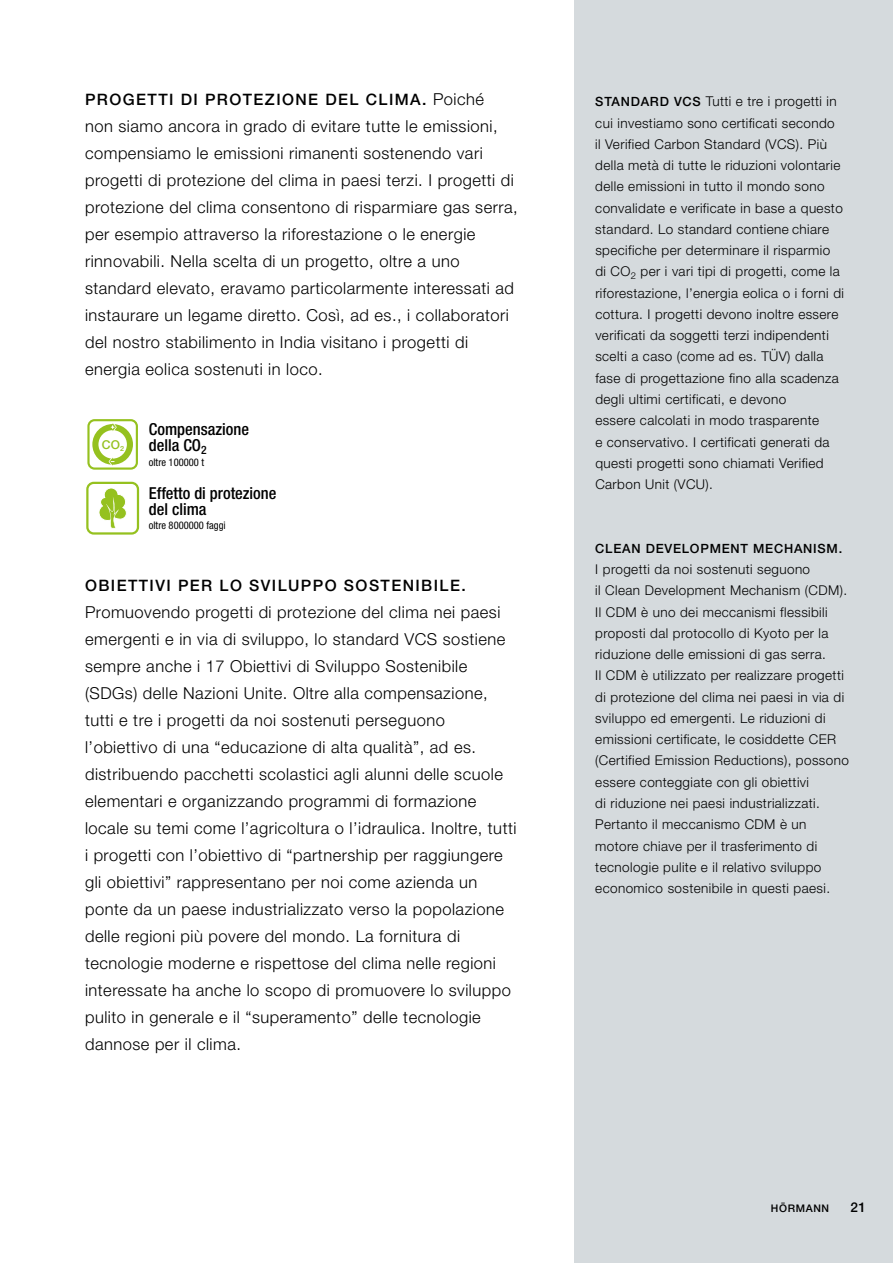
<style>
.page{position:relative;width:893px;height:1263px;background:#fff}
.page>*{position:absolute;margin:0;border:0;box-sizing:border-box;transform-origin:0 0}
.t1{font:300 16.5px/27px "Hoermann Helvetica Neue";letter-spacing:.03em;color:#000}
.t2{font:500 condensed 16.5px/16.5px "Hoermann Helvetica Neue";color:#000}
.t3{font:500 15.75px "Hoermann Helvetica Neue";letter-spacing:.09em;color:#000}
.t4{font:300 13.5px/21.3px "Hoermann Helvetica Neue";letter-spacing:.03em;color:#000}
.t5{font:500 13.5px "Hoermann Helvetica Neue";color:#000}
.t6{font:500 12.75px "Hoermann Helvetica Neue";letter-spacing:.06em;color:#000}
.t7{font:500 12.15px "Hoermann Helvetica Neue";color:#95c11f}
.t8{font:condensed 10.5px "Hoermann Helvetica Neue";color:#000}
.t9{font:500 10.5px "Hoermann Helvetica Neue";letter-spacing:.06em;color:#000}
.s1{font-weight:300;font-size:16.5px}
.s2{font-weight:500;font-size:12.75px}
</style>
<div class="page">
<div style="left:574px;top:0;width:319px;height:1263px;background:#d5dadd"></div>
<div style="left:87px;top:419px;width:51px;height:51px;border:2px solid #95c11f;border-radius:6px"></div>
<svg style="left:92px;top:423px;width:41px;height:43px"></svg>
<div style="left:86px;top:482px;width:53px;height:53px;border:2px solid #95c11f;border-radius:6px"></div>
<svg style="left:99px;top:488px;width:28px;height:40px"></svg>
<p class="t3" style="left:85px;top:89px;width:401px">PROGETTI DI PROTEZIONE DEL CLIMA. <span class="s1">Poiché</span></p>
<p class="t1" style="left:85px;top:112px;width:434px">non siamo ancora in grado di evitare tutte le emissioni, compensiamo le emissioni rimanenti sostenendo vari progetti di protezione del clima in paesi terzi. I progetti di protezione del clima consentono di risparmiare gas serra, per esempio attraverso la riforestazione o le energie rinnovabili. Nella scelta di un progetto, oltre a uno standard elevato, eravamo particolarmente interessati ad instaurare un legame diretto. Così, ad es., i collaboratori del nostro stabilimento in India visitano i progetti di energia eolica sostenuti in loco.</p>
<p class="t7" style="left:102px;top:436px;width:24px">CO<sub>2</sub></p>
<p class="t2" style="left:149px;top:420px;width:102px">Compensazione della CO<sub>2</sub></p>
<p class="t8" style="left:149px;top:455px;width:57px">oltre 100000 t</p>
<p class="t2" style="left:149px;top:484px;width:129px">Effetto di protezione del clima</p>
<p class="t8" style="left:149px;top:518px;width:78px">oltre 8000000 faggi</p>
<p class="t3" style="left:85px;top:575px;width:382px">OBIETTIVI PER LO SVILUPPO SOSTENIBILE.</p>
<p class="t1" style="left:85px;top:598px;width:433px">Promuovendo progetti di protezione del clima nei paesi emergenti e in via di sviluppo, lo standard VCS sostiene sempre anche i 17 Obiettivi di Sviluppo Sostenibile (SDGs) delle Nazioni Unite. Oltre alla compensazione, tutti e tre i progetti da noi sostenuti perseguono l’obiettivo di una “educazione di alta qualità”, ad es. distribuendo pacchetti scolastici agli alunni delle scuole elementari e organizzando programmi di formazione locale su temi come l’agricoltura o l’idraulica. Inoltre, tutti i progetti con l’obiettivo di “partnership per raggiungere gli obiettivi” rappresentano per noi come azienda un ponte da un paese industrializzato verso la popolazione delle regioni più povere del mondo. La fornitura di tecnologie moderne e rispettose del clima nelle regioni interessate ha anche lo scopo di promuovere lo sviluppo pulito in generale e il “superamento” delle tecnologie dannose per il clima.</p>
<p class="t4" style="left:595px;top:90px;width:250px"><span class="s2">STANDARD VCS</span> Tutti e tre i progetti in cui investiamo sono certificati secondo<br>il Verified Carbon Standard (VCS). Più della metà di tutte le riduzioni volontarie delle emissioni in tutto il mondo sono convalidate e verificate in base a questo standard. Lo standard contiene chiare specifiche per determinare il risparmio di CO<sub>2</sub> per i vari tipi di progetti, come la riforestazione, l’energia eolica o i forni di cottura. I progetti devono inoltre essere verificati da soggetti terzi indipendenti scelti a caso (come ad es. TÜV) dalla fase di progettazione fino alla scadenza degli ultimi certificati, e devono<br>essere calcolati in modo trasparente<br>e conservativo. I certificati generati da questi progetti sono chiamati Verified Carbon Unit (VCU).</p>
<p class="t6" style="left:595px;top:539px;width:248px">CLEAN DEVELOPMENT MECHANISM.</p>
<p class="t4" style="left:595px;top:558px;width:255px">I progetti da noi sostenuti seguono<br>il Clean Development Mechanism (CDM).<br>Il CDM è uno dei meccanismi flessibili proposti dal protocollo di Kyoto per la riduzione delle emissioni di gas serra.<br>Il CDM è utilizzato per realizzare progetti di protezione del clima nei paesi in via di sviluppo ed emergenti. Le riduzioni di emissioni certificate, le cosiddette CER (Certified Emission Reductions), possono essere conteggiate con gli obiettivi<br>di riduzione nei paesi industrializzati.<br>Pertanto il meccanismo CDM è un motore chiave per il trasferimento di tecnologie pulite e il relativo sviluppo economico sostenibile in questi paesi.</p>
<p class="t9" style="left:771px;top:1201px;width:60px">HÖRMANN</p>
<p class="t5" style="left:850px;top:1198px;width:17px">21</p>
</div>
